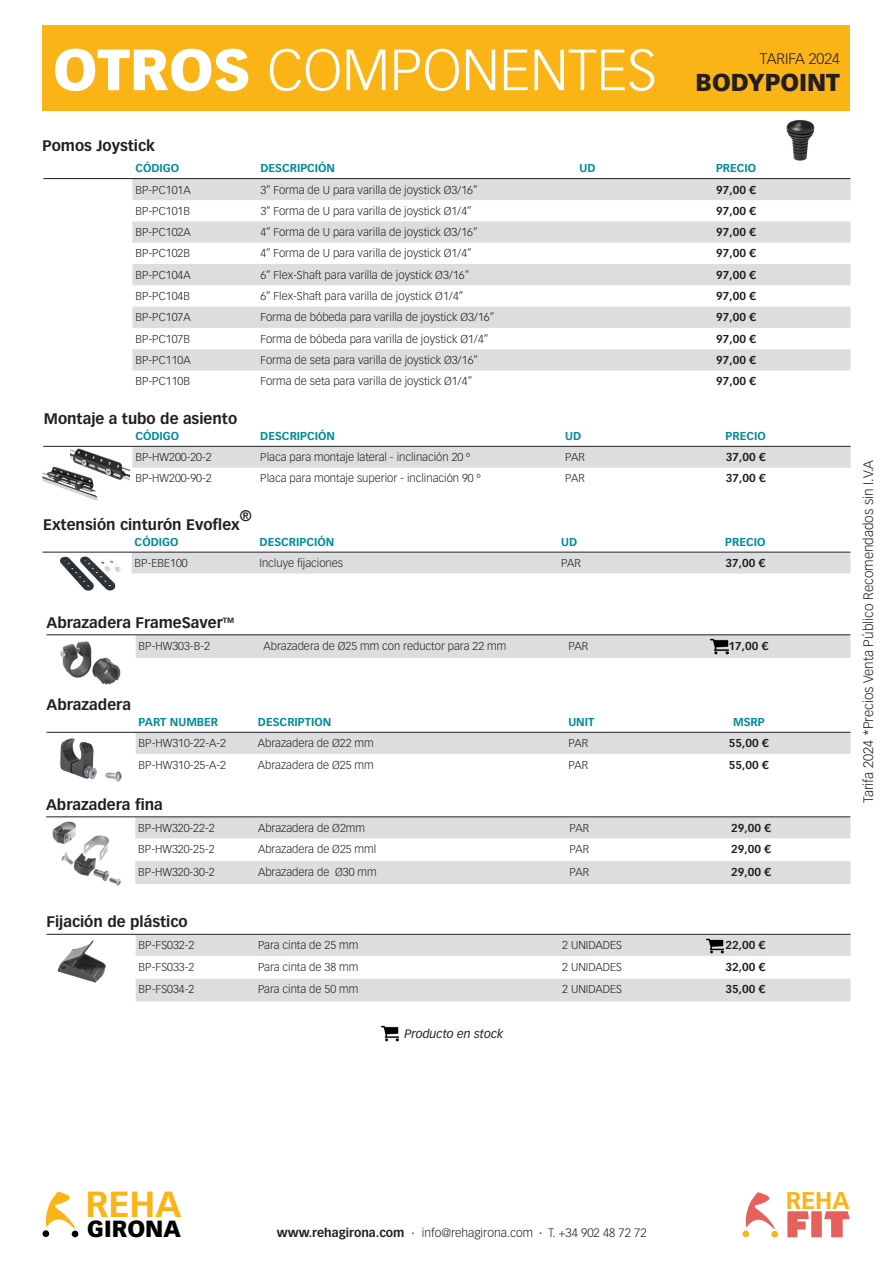
<style>
.page{position:relative;width:893px;height:1263px;background:#fff}
.page>*{position:absolute;margin:0;border:0;box-sizing:border-box;transform-origin:0 0}
.t1{font:300 57px "Vectora LT Std";color:#fff}
.t2{font:700 35.7px "Vectora LT Std";color:#fbb416}
.t3{font:900 24px "Vectora LT Std";color:#231f20}
.t4{font:700 23.85px "Vectora LT Std";color:#fbb416}
.t5{font:900 22.95px "Vectora LT Std";color:#000}
.t6{font:700 15px "Vectora LT Std";color:#231f20}
.t7{font:300 15px "Vectora LT Std";color:#231f20}
.t8{font:300 13.5px "Vectora LT Std";color:#231f20}
.t9{font:300 12px "Vectora LT Std";color:#231f20}
.t10{font:italic 12px "Vectora LT Std";color:#231f20}
.t11{font:300 11.25px "Vectora LT Std";color:#231f20}
.t12{font:700 11.25px "Vectora LT Std";color:#231f20}
.t13{font:700 11.25px "Vectora LT Std";color:#008b98}
.s1{font-weight:900}
.s2{color:#fff}
.s3{font-weight:700}
</style>
<div class="page">
<div style="left:42px;top:26px;width:808px;height:85px;background:#fbb416"></div>
<svg style="left:45px;top:1191px;width:30px;height:38px"></svg>
<div style="left:43px;top:1230px;width:6px;height:7px;background:#000;border-radius:50%"></div>
<div style="left:72px;top:1230px;width:6px;height:7px;background:#000;border-radius:50%"></div>
<svg style="left:745px;top:1192px;width:30px;height:37px"></svg>
<div style="left:742px;top:1230px;width:7px;height:7px;background:#fbb416;border-radius:50%"></div>
<div style="left:771px;top:1231px;width:7px;height:6px;background:#fbb416;border-radius:50%"></div>
<svg style="left:787px;top:1211px;width:22px;height:26px"></svg>
<div style="left:811px;top:1211px;width:11px;height:26px;background:#e6615c"></div>
<svg style="left:824px;top:1211px;width:25px;height:26px"></svg>
<svg style="left:132px;top:179px;width:718px;height:191px;fill:#dcdddf"></svg>
<img style="left:786px;top:119px;width:29px;height:42px">
<hr style="left:43px;top:178px;width:807px;height:1px;background:#231f20">
<div style="left:136px;top:635px;width:714px;height:23px;background:#dcdddf"></div>
<hr style="left:47px;top:634px;width:803px;height:1px;background:#231f20">
<img style="left:60px;top:642px;width:61px;height:43px">
<svg style="left:135px;top:817px;width:715px;height:67px;fill:#dcdddf"></svg>
<div style="left:136px;top:733px;width:714px;height:21px;background:#dcdddf"></div>
<hr style="left:47px;top:732px;width:803px;height:1px;background:#231f20">
<hr style="left:46px;top:816px;width:804px;height:1px;background:#231f20">
<img style="left:52px;top:821px;width:69px;height:65px">
<div style="left:132px;top:447px;width:718px;height:21px;background:#dcdddf"></div>
<hr style="left:43px;top:446px;width:807px;height:1px;background:#231f20">
<img style="left:60px;top:738px;width:62px;height:43px">
<img style="left:711px;top:638px;width:17px;height:17px">
<img style="left:381px;top:1025px;width:18px;height:17px">
<img style="left:71px;top:448px;width:58px;height:32px">
<img style="left:43px;top:466px;width:55px;height:34px">
<div style="left:132px;top:553px;width:718px;height:20px;background:#dcdddf"></div>
<img style="left:60px;top:556px;width:61px;height:35px">
<hr style="left:43px;top:552px;width:807px;height:1px;background:#231f20">
<svg style="left:136px;top:935px;width:714px;height:66px;fill:#dcdddf"></svg>
<hr style="left:47px;top:934px;width:803px;height:1px;background:#231f20">
<img style="left:57px;top:940px;width:49px;height:42px">
<img style="left:706px;top:937px;width:18px;height:17px">
<p class="t1" style="left:53px;top:37px;width:605px"><span class="s1">OTROS</span> COMPONENTES</p>
<p class="t6" style="left:43px;top:137px;width:114px">Pomos Joystick</p>
<h3 class="t7" style="left:760px;top:50px;width:82px">TARIFA 2024</h3>
<p class="t3" style="left:696px;top:67px;width:146px">BODYPOINT</p>
<p class="t13" style="left:135px;top:161px;width:45px">CÓDIGO</p>
<p class="t13" style="left:260px;top:161px;width:76px">DESCRIPCIÓN</p>
<p class="t13" style="left:579px;top:161px;width:18px">UD</p>
<p class="t13" style="left:716px;top:161px;width:42px">PRECIO</p>
<p class="t11" style="left:135px;top:183px;width:57px">BP-PC101A</p>
<p class="t11" style="left:260px;top:183px;width:219px">3” Forma de U para varilla de joystick Ø3/16”</p>
<p class="t12" style="left:716px;top:183px;width:41px">97,00 €</p>
<p class="t11" style="left:135px;top:204px;width:56px">BP-PC101B</p>
<p class="t11" style="left:260px;top:204px;width:213px">3” Forma de U para varilla de joystick Ø1/4”</p>
<p class="t12" style="left:716px;top:204px;width:41px">97,00 €</p>
<p class="t11" style="left:135px;top:226px;width:57px">BP-PC102A</p>
<p class="t11" style="left:260px;top:226px;width:219px">4” Forma de U para varilla de joystick Ø3/16”</p>
<p class="t12" style="left:716px;top:225px;width:41px">97,00 €</p>
<p class="t11" style="left:135px;top:247px;width:56px">BP-PC102B</p>
<p class="t11" style="left:260px;top:247px;width:213px">4” Forma de U para varilla de joystick Ø1/4”</p>
<p class="t12" style="left:716px;top:247px;width:41px">97,00 €</p>
<p class="t11" style="left:135px;top:268px;width:57px">BP-PC104A</p>
<p class="t11" style="left:260px;top:268px;width:210px">6” Flex-Shaft para varilla de joystick Ø3/16”</p>
<p class="t12" style="left:716px;top:268px;width:41px">97,00 €</p>
<p class="t11" style="left:135px;top:290px;width:56px">BP-PC104B</p>
<p class="t11" style="left:260px;top:290px;width:205px">6” Flex-Shaft para varilla de joystick Ø1/4”</p>
<p class="t12" style="left:716px;top:289px;width:41px">97,00 €</p>
<p class="t11" style="left:135px;top:311px;width:57px">BP-PC107A</p>
<p class="t11" style="left:260px;top:311px;width:235px">Forma de bóbeda para varilla de joystick Ø3/16”</p>
<p class="t12" style="left:716px;top:311px;width:41px">97,00 €</p>
<p class="t11" style="left:135px;top:332px;width:56px">BP-PC107B</p>
<p class="t11" style="left:260px;top:332px;width:230px">Forma de bóbeda para varilla de joystick Ø1/4”</p>
<p class="t12" style="left:716px;top:332px;width:41px">97,00 €</p>
<p class="t11" style="left:135px;top:353px;width:57px">BP-PC110A</p>
<p class="t11" style="left:260px;top:353px;width:219px">Forma de seta para varilla de joystick Ø3/16”</p>
<p class="t12" style="left:716px;top:353px;width:41px">97,00 €</p>
<p class="t11" style="left:135px;top:375px;width:56px">BP-PC110B</p>
<p class="t11" style="left:260px;top:375px;width:213px">Forma de seta para varilla de joystick Ø1/4”</p>
<p class="t12" style="left:716px;top:374px;width:41px">97,00 €</p>
<p class="t6" style="left:44px;top:409px;width:195px">Montaje a tubo de asiento</p>
<p class="t13" style="left:135px;top:429px;width:45px">CÓDIGO</p>
<p class="t13" style="left:260px;top:429px;width:76px">DESCRIPCIÓN</p>
<p class="t13" style="left:565px;top:429px;width:18px">UD</p>
<p class="t13" style="left:726px;top:429px;width:42px">PRECIO</p>
<p class="t11" style="left:135px;top:451px;width:78px">BP-HW200-20-2</p>
<p class="t11" style="left:260px;top:451px;width:211px">Placa para montaje lateral - inclinación 20 º</p>
<p class="t11" style="left:565px;top:451px;width:21px">PAR</p>
<p class="t12" style="left:726px;top:450px;width:41px">37,00 €</p>
<p class="t11" style="left:135px;top:472px;width:78px">BP-HW200-90-2</p>
<p class="t11" style="left:260px;top:472px;width:222px">Placa para montaje superior - inclinación 90 º</p>
<p class="t11" style="left:565px;top:472px;width:21px">PAR</p>
<p class="t12" style="left:709px;top:472px;width:75px"><span class="s2">37,</span>37,00 €<span class="s2">0 €</span></p>
<p class="t6" style="left:240px;top:507px;width:13px">®</p>
<p class="t6" style="left:43px;top:516px;width:198px">Extensión cinturón Evoflex</p>
<p class="t13" style="left:135px;top:535px;width:45px">CÓDIGO</p>
<p class="t13" style="left:260px;top:535px;width:76px">DESCRIPCIÓN</p>
<p class="t13" style="left:561px;top:535px;width:18px">UD</p>
<p class="t13" style="left:725px;top:535px;width:42px">PRECIO</p>
<p class="t11" style="left:135px;top:556px;width:55px">BP-EBE100</p>
<p class="t11" style="left:260px;top:556px;width:85px">Incluye fijaciones</p>
<p class="t11" style="left:561px;top:556px;width:21px">PAR</p>
<p class="t12" style="left:725px;top:556px;width:41px">37,00 €</p>
<p class="t6" style="left:47px;top:613px;width:189px">Abrazadera FrameSaver<sup>TM</sup></p>
<p class="t11" style="left:139px;top:639px;width:73px">BP-HW303-B-2</p>
<p class="t11" style="left:264px;top:639px;width:244px">Abrazadera de Ø25 mm con reductor para 22 mm</p>
<p class="t11" style="left:568px;top:639px;width:21px">PAR</p>
<p class="t12" style="left:728px;top:639px;width:41px">17,00 €</p>
<p class="t6" style="left:47px;top:696px;width:86px">Abrazadera</p>
<p class="t13" style="left:139px;top:715px;width:81px">PART NUMBER</p>
<p class="t13" style="left:258px;top:715px;width:75px">DESCRIPTION</p>
<p class="t13" style="left:568px;top:715px;width:28px">UNIT</p>
<p class="t13" style="left:733px;top:715px;width:33px">MSRP</p>
<p class="t11" style="left:139px;top:737px;width:89px">BP-HW310-22-A-2</p>
<p class="t11" style="left:258px;top:737px;width:117px">Abrazadera de Ø22 mm</p>
<p class="t11" style="left:568px;top:737px;width:21px">PAR</p>
<p class="t12" style="left:729px;top:736px;width:41px">55,00 €</p>
<p class="t11" style="left:139px;top:758px;width:89px">BP-HW310-25-A-2</p>
<p class="t11" style="left:258px;top:758px;width:117px">Abrazadera de Ø25 mm</p>
<p class="t11" style="left:568px;top:758px;width:21px">PAR</p>
<p class="t12" style="left:729px;top:758px;width:41px">55,00 €</p>
<p class="t6" style="left:46px;top:795px;width:118px">Abrazadera fina</p>
<p class="t11" style="left:138px;top:821px;width:78px">BP-HW320-22-2</p>
<p class="t11" style="left:258px;top:821px;width:108px">Abrazadera de Ø2mm</p>
<p class="t11" style="left:569px;top:821px;width:21px">PAR</p>
<p class="t12" style="left:731px;top:821px;width:41px">29,00 €</p>
<p class="t11" style="left:138px;top:843px;width:78px">BP-HW320-25-2</p>
<p class="t11" style="left:258px;top:843px;width:120px">Abrazadera de Ø25 mml</p>
<p class="t11" style="left:569px;top:843px;width:21px">PAR</p>
<p class="t12" style="left:731px;top:842px;width:41px">29,00 €</p>
<p class="t11" style="left:138px;top:865px;width:78px">BP-HW320-30-2</p>
<p class="t11" style="left:258px;top:865px;width:120px">Abrazadera de Ø30 mm</p>
<p class="t11" style="left:569px;top:865px;width:21px">PAR</p>
<p class="t12" style="left:731px;top:865px;width:41px">29,00 €</p>
<p class="t6" style="left:47px;top:913px;width:143px">Fijación de plástico</p>
<p class="t11" style="left:139px;top:939px;width:57px">BP-FS032-2</p>
<p class="t11" style="left:258px;top:939px;width:102px">Para cinta de 25 mm</p>
<p class="t11" style="left:562px;top:939px;width:61px">2 UNIDADES</p>
<p class="t12" style="left:725px;top:938px;width:41px">22,00 €</p>
<p class="t11" style="left:139px;top:960px;width:57px">BP-FS033-2</p>
<p class="t11" style="left:258px;top:960px;width:102px">Para cinta de 38 mm</p>
<p class="t11" style="left:562px;top:960px;width:61px">2 UNIDADES</p>
<p class="t12" style="left:725px;top:960px;width:41px">32,00 €</p>
<p class="t11" style="left:139px;top:983px;width:57px">BP-FS034-2</p>
<p class="t11" style="left:258px;top:983px;width:102px">Para cinta de 50 mm</p>
<p class="t11" style="left:562px;top:983px;width:61px">2 UNIDADES</p>
<p class="t12" style="left:725px;top:982px;width:41px">35,00 €</p>
<p class="t10" style="left:404px;top:1027px;width:100px">Producto en stock</p>
<p class="t8" style="left:860px;top:803px;width:345px;rotate:-90deg">Tarifa 2024 *Precios Venta Público Recomendados sin I.V.A</p>
<h2 class="t2" style="left:85px;top:1183px;width:97px">REHA</h2>
<h3 class="t5" style="left:87px;top:1214px;width:95px">GIRONA</h3>
<p class="t9" style="left:277px;top:1226px;width:371px"><span class="s3">www.rehagirona.com</span> · info@rehagirona.com · T. +34 902 48 72 72</p>
<h3 class="t4" style="left:786px;top:1186px;width:65px">REHA</h3>
</div>
